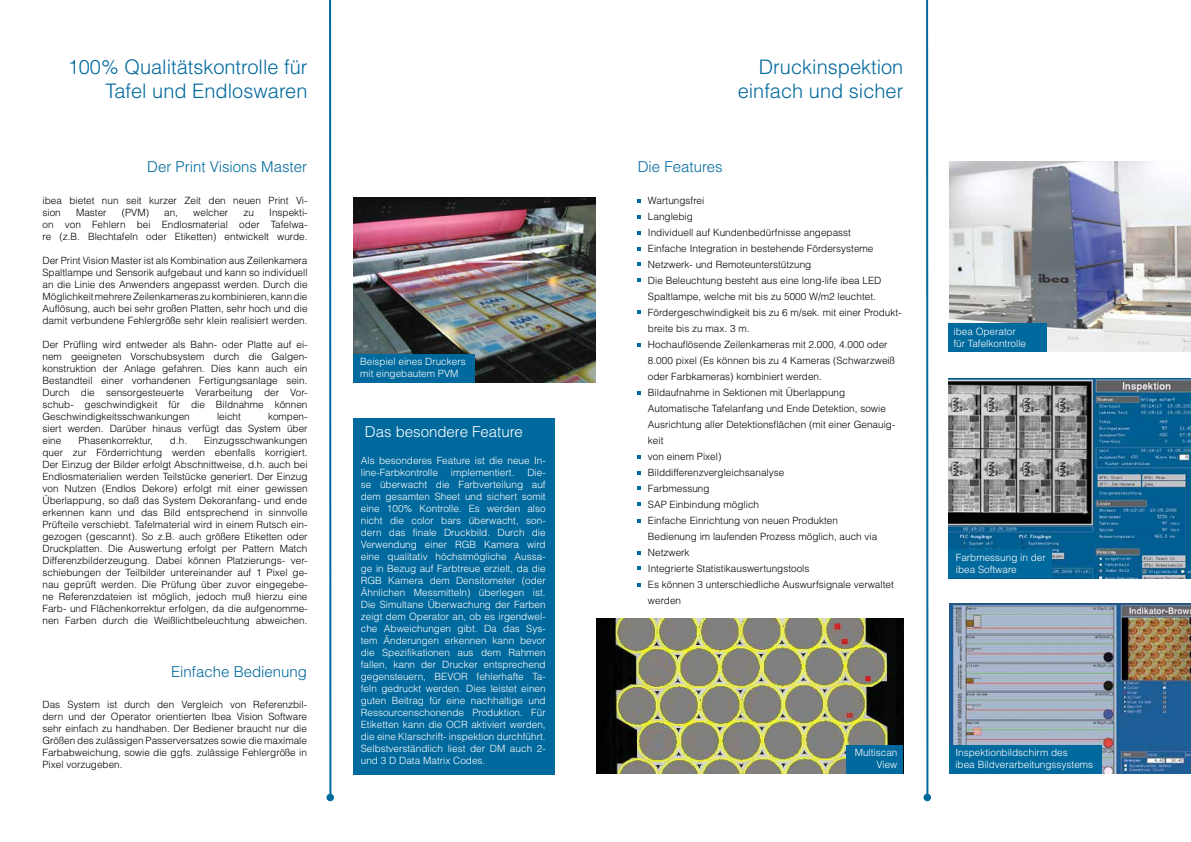
<style>
.page{position:relative;width:1191px;height:842px;background:#fff}
.page>*{position:absolute;margin:0;border:0;box-sizing:border-box;transform-origin:0 0}
.t1{font:300 20px/24px "Helvetica";color:#00699d;text-align:right}
.t2{font:300 15px "Helvetica";color:#00699d}
.t3{font:300 15px "Helvetica";color:#fff}
.t4{font:300 10px/12px "Helvetica";color:#000;text-align:justify}
.t5{font:300 10px/12px "Helvetica";color:#fff}
</style>
<div class="page">
<svg style="left:329px;top:0;width:3px;height:794px;background:#549abd"></svg>
<svg style="left:926px;top:0;width:3px;height:794px;background:#549abd"></svg>
<div style="left:326px;top:794px;width:8px;height:7px;background:#00699d;border-radius:50%"></div>
<div style="left:923px;top:794px;width:8px;height:7px;background:#00699d;border-radius:50%"></div>
<img style="left:353px;top:197px;width:242px;height:186px">
<div style="left:353px;top:354px;width:121px;height:29px;background:#00699d"></div>
<img style="left:949px;top:162px;width:242px;height:190px">
<div style="left:948px;top:324px;width:99px;height:28px;background:#00699d"></div>
<div style="left:353px;top:418px;width:201px;height:356px;background:#00699d"></div>
<svg style="left:638px;top:215px;width:3px;height:4px"></svg>
<img style="left:948px;top:379px;width:243px;height:199px">
<div style="left:948px;top:550px;width:104px;height:28px;background:#00699d"></div>
<img style="left:596px;top:619px;width:307px;height:154px">
<div style="left:846px;top:745px;width:57px;height:28px;background:#00699d"></div>
<img style="left:949px;top:603px;width:242px;height:170px">
<div style="left:949px;top:745px;width:153px;height:28px;background:#00699d"></div>
<h1 class="t1" style="left:68px;top:54px;width:241px">100% Qualitätskontrolle für<br>Tafel und Endloswaren</h1>
<h2 class="t2" style="left:147px;top:158px;width:161px">Der Print Visions Master</h2>
<p class="t4" style="left:43px;top:194px;width:266px">ibea bietet nun seit kurzer Zeit den neuen Print Vi&shy;sion</p>
<p class="t4" style="left:76px;top:206px;width:32px">Master</p>
<p class="t4" style="left:122px;top:206px;width:29px">(PVM)</p>
<p class="t4" style="left:164px;top:206px;width:15px">an,</p>
<p class="t4" style="left:193px;top:206px;width:37px">welcher</p>
<p class="t4" style="left:243px;top:206px;width:12px">zu</p>
<p class="t4" style="left:43px;top:206px;width:266px;text-indent:227px">Inspekti&shy;on von Fehlern bei Endlosmaterial oder Tafelwa&shy;re (z.B. Blechtafeln oder Etiketten) entwickelt wurde.</p>
<p class="t4" style="left:43px;top:254px;width:266px">Der Print Vision Master ist als Kombination aus Zeilenkamera Spaltlampe und Sensorik aufgebaut und kann so individuell an die Linie des Anwenders angepasst werden. Durch die Möglichkeit mehrere Zeilenkameras zu kombinieren, kann die Auflösung, auch bei sehr großen Platten, sehr hoch und die damit verbundene Fehlergröße sehr klein realisiert werden.</p>
<p class="t4" style="left:43px;top:338px;width:266px">Der Prüfling wird entweder als Bahn- oder Platte auf ei&shy;nem geeigneten Vorschubsystem durch die Galgen&shy;konstruktion der Anlage gefahren. Dies kann auch ein Bestandteil einer vorhandenen Fertigungsanlage sein.<br>Durch die sensorgesteuerte Verarbeitung der Vor&shy;schub- geschwindigkeit für die Bildnahme können Geschwindigkeitsschwankungen</p>
<p class="t4" style="left:43px;top:410px;width:266px;text-indent:225px">kompen&shy;siert werden. Darüber hinaus verfügt das System über eine</p>
<p class="t4" style="left:217px;top:410px;width:25px">leicht</p>
<p class="t4" style="left:43px;top:434px;width:266px;text-indent:162px">Einzugsschwankungen quer zur Förderrichtung werden ebenfalls korrigiert.<br>Der Einzug der Bilder erfolgt Abschnittweise, d.h. auch bei Endlosmaterialien werden Teilstücke generiert. Der Einzug von Nutzen (Endlos Dekore) erfolgt mit einer gewissen Überlappung, so daß das System Dekoranfang- und ende erkennen kann und das Bild entsprechend in sinnvolle Prüfteile verschiebt. Tafelmaterial wird in einem Rutsch ein&shy;gezogen (gescannt). So z.B. auch größere Etiketten oder Druckplatten. Die Auswertung erfolgt per Pattern Match Differenzbilderzeugung. Dabei können Platzierungs- ver&shy;schiebungen der Teilbilder untereinander auf 1 Pixel ge&shy;nau geprüft werden. Die Prüfung über zuvor eingegebe&shy;ne Referenzdateien ist möglich, jedoch muß hierzu eine Farb- und Flächenkorrektur erfolgen, da die aufgenomme&shy;nen Farben durch die Weißlichtbeleuchtung abweichen.</p>
<p class="t4" style="left:78px;top:434px;width:76px">Phasenkorrektur,</p>
<p class="t4" style="left:170px;top:434px;width:19px">d.h.</p>
<h2 class="t2" style="left:171px;top:662px;width:137px">Einfache Bedienung</h2>
<p class="t4" style="left:43px;top:699px;width:266px">Das System ist durch den Vergleich von Referenzbil&shy;dern und der Operator orientierten Ibea Vision Software sehr einfach zu handhaben. Der Bediener braucht nur die Größen des zulässigen Passerversatzes sowie die maximale Farbabweichung, sowie die ggfs. zulässige Fehlergröße in Pixel vorzugeben.</p>
<p class="t5" style="left:360px;top:355px;width:107px">Beispiel eines Druckers mit eingebautem PVM</p>
<h2 class="t3" style="left:365px;top:422px;width:159px">Das besondere Feature</h2>
<p class="t5" style="left:361px;top:454px;width:186px">Als besonderes Feature ist die neue In&shy;line-Farbkontrolle</p>
<p class="t5" style="left:361px;top:466px;width:186px;text-align:justify;text-indent:167px">Die&shy;se überwacht die Farbverteilung auf dem gesamten Sheet und sichert somit eine 100% Kontrolle. Es werden also nicht die color bars überwacht, son&shy;dern das finale Druckbild. Durch die Verwendung einer RGB Kamera wird eine qualitativ höchstmögliche Aussa&shy;ge in Bezug auf Farbtreue erzielt, da die RGB Kamera dem Densitometer (oder Ähnlichen Messmitteln) überlegen ist.<br>Die Simultane Überwachung der Farben zeigt dem Operator an, ob es irgendwel&shy;che Abweichungen gibt. Da das Sys&shy;tem Änderungen erkennen kann bevor die Spezifikationen aus dem Rahmen fallen, kann der Drucker entsprechend gegensteuern, BEVOR fehlerhafte Ta&shy;feln gedruckt werden. Dies leistet einen guten Beitrag für eine nachhaltige und Ressourcenschonende Produktion. Für Etiketten kann die OCR aktiviert werden, die eine Klarschrift- inspektion durchführt.<br>Selbstverständlich liest der DM auch 2- und 3 D Data Matrix Codes.</p>
<p class="t5" style="left:451px;top:466px;width:65px">implementiert.</p>
<h1 class="t1" style="left:737px;top:54px;width:167px">Druckinspektion einfach und sicher</h1>
<h2 class="t2" style="left:638px;top:158px;width:86px">Die Features</h2>
<p class="t4" style="left:648px;top:192px;width:255px;line-height:16px;text-align:left">Wartungsfrei<br>Langlebig<br>Individuell auf Kundenbedürfnisse angepasst<br>Einfache Integration in bestehende Fördersysteme Netzwerk- und Remoteunterstützung<br>Die Beleuchtung besteht aus eine long-life ibea LED Spaltlampe, welche mit bis zu 5000 W/m2 leuchtet.<br>Fördergeschwindigkeit bis zu 6 m/sek. mit einer Produkt&shy;breite bis zu max. 3 m.<br>Hochauflösende Zeilenkameras mit 2.000, 4.000 oder 8.000 pixel (Es können bis zu 4 Kameras (Schwarzweiß oder Farbkameras) kombiniert werden.<br>Bildaufnahme in Sektionen mit Überlappung Automatische Tafelanfang und Ende Detektion, sowie Ausrichtung aller Detektionsflächen (mit einer Genauig&shy;keit<br>von einem Pixel)<br>Bilddifferenzvergleichsanalyse<br>Farbmessung<br>SAP Einbindung möglich<br>Einfache Einrichtung von neuen Produkten<br>Bedienung im laufenden Prozess möglich, auch via Netzwerk<br>Integrierte Statistikauswertungstools<br>Es können 3 unterschiedliche Auswurfsignale verwaltet werden</p>
<p class="t5" style="left:953px;top:325px;width:74px">ibea Operator für Tafelkontrolle</p>
<p class="t5" style="left:955px;top:551px;width:92px">Farbmessung in der ibea Software</p>
<p class="t5" style="left:854px;top:746px;width:44px;text-align:right">Multiscan<br>View</p>
<p class="t5" style="left:955px;top:746px;width:139px">Inspektionbildschirm des<br>ibea Bildverarbeitungssystems</p>
</div>
